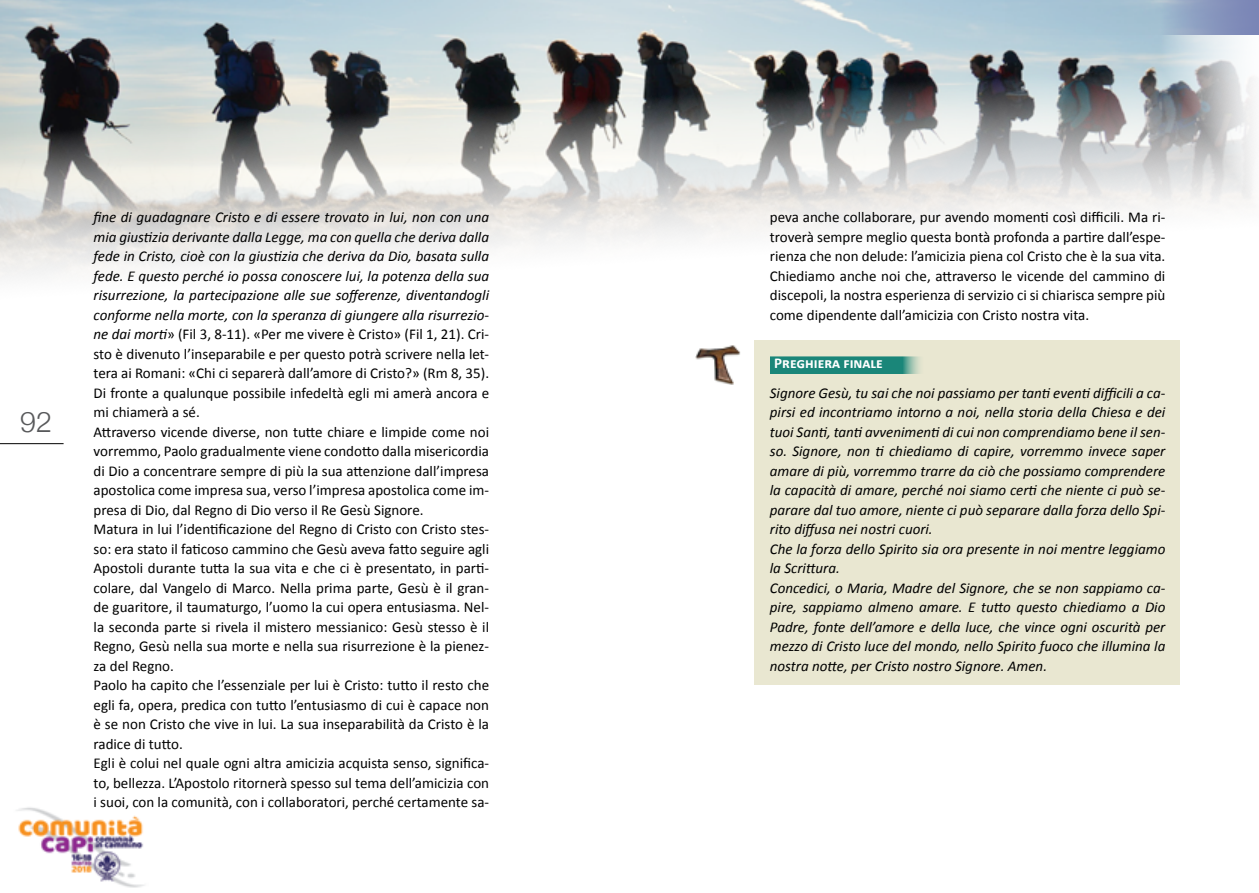
<style>
.page{position:relative;width:1259px;height:893px;background:#fff}
.page>*{position:absolute;margin:0;border:0;box-sizing:border-box;transform-origin:0 0}
.t1{font:300 28.5px "Helvetica Neue";color:#58595b}
.t2{font:15px/19.5px "Calibri";color:#000}
.t3{font:italic 15px/19.5px "Calibri";color:#000}
.t4{font:700 15px "Calibri";color:#fff}
.s1{font-style:italic}
</style>
<div class="page">
<svg style="left:0;top:444px;width:64px;height:1px"></svg>
<hr style="left:0;top:443px;width:64px;height:1px;background:#000">
<img style="left:16px;top:807px;width:129px;height:81px">
<img style="left:0;top:0;width:1259px;height:278px">
<div style="left:754px;top:340px;width:425px;height:345px;background:#e9e7d1"></div>
<img style="left:696px;top:345px;width:45px;height:39px">
<div style="left:771px;top:356px;width:153px;height:17px;background:#1a8679"></div>
<h1 class="t1" style="left:20px;top:398px;width:33px">92</h1>
<p class="t2" style="left:94px;top:208px;width:397px"><span class="s1">fine di guadagnare Cristo e di essere trovato in lui, non con una mia giustizia derivante dalla Legge, ma con quella che deriva dalla fede in Cristo, cioè con la giustizia che deriva da Dio, basata sulla fede. E questo perché io possa conoscere lui, la potenza della sua risurrezione, la partecipazione alle sue sofferenze, diventandogli conforme nella morte, con la speranza di giungere alla risurrezio&shy;ne dai morti</span>» (Fil 3, 8-11). «Per me vivere è Cristo» (Fil 1, 21). Cri&shy;sto è divenuto l’inseparabile e per questo potrà scrivere nella let&shy;tera ai Romani: «Chi ci separerà dall’amore di Cristo?» (Rm 8, 35).<br>Di fronte a qualunque possibile infedeltà egli mi amerà ancora e mi chiamerà a sé.<br>Attraverso vicende diverse, non tutte chiare e limpide come noi vorremmo, Paolo gradualmente viene condotto dalla misericordia di Dio a concentrare sempre di più la sua attenzione dall’impresa apostolica come impresa sua, verso l’impresa apostolica come im&shy;presa di Dio, dal Regno di Dio verso il Re Gesù Signore.<br>Matura in lui l’identificazione del Regno di Cristo con Cristo stes&shy;so: era stato il faticoso cammino che Gesù aveva fatto seguire agli Apostoli durante tutta la sua vita e che ci è presentato, in parti&shy;colare, dal Vangelo di Marco. Nella prima parte, Gesù è il gran&shy;de guaritore, il taumaturgo, l’uomo la cui opera entusiasma. Nel&shy;la seconda parte si rivela il mistero messianico: Gesù stesso è il Regno, Gesù nella sua morte e nella sua risurrezione è la pienez&shy;za del Regno.<br>Paolo ha capito che l’essenziale per lui è Cristo: tutto il resto che egli fa, opera, predica con tutto l’entusiasmo di cui è capace non è se non Cristo che vive in lui. La sua inseparabilità da Cristo è la radice di tutto.<br>Egli è colui nel quale ogni altra amicizia acquista senso, significa&shy;to, bellezza. L’Apostolo ritornerà spesso sul tema dell’amicizia con i suoi, con la comunità, con i collaboratori, perché certamente sa-</p>
<p class="t2" style="left:770px;top:208px;width:397px;text-align:justify">peva anche collaborare, pur avendo momenti così difficili. Ma ri&shy;troverà sempre meglio questa bontà profonda a partire dall’espe&shy;rienza che non delude: l’amicizia piena col Cristo che è la sua vita.<br>Chiediamo anche noi che, attraverso le vicende del cammino di discepoli, la nostra esperienza di servizio ci si chiarisca sempre più come dipendente dall’amicizia con Cristo nostra vita.</p>
<p class="t4" style="left:774px;top:353px;width:110px">Preghiera finale</p>
<p class="t3" style="left:770px;top:382px;width:397px">Signore Gesù, tu sai che noi passiamo per tanti eventi difficili a ca&shy;pirsi ed incontriamo intorno a noi, nella storia della Chiesa e dei tuoi Santi, tanti avvenimenti di cui non comprendiamo bene il sen&shy;so. Signore, non ti chiediamo di capire, vorremmo invece saper amare di più, vorremmo trarre da ciò che possiamo comprendere la capacità di amare, perché noi siamo certi che niente ci può se&shy;parare dal tuo amore, niente ci può separare dalla forza dello Spi&shy;rito diffusa nei nostri cuori.<br>Che la forza dello Spirito sia ora presente in noi mentre leggiamo la Scrittura.<br>Concedici, o Maria, Madre del Signore, che se non sappiamo ca&shy;pire, sappiamo almeno amare. E tutto questo chiediamo a Dio Padre, fonte dell’amore e della luce, che vince ogni oscurità per mezzo di Cristo luce del mondo, nello Spirito fuoco che illumina la nostra notte, per Cristo nostro Signore. Amen.</p>
</div>
